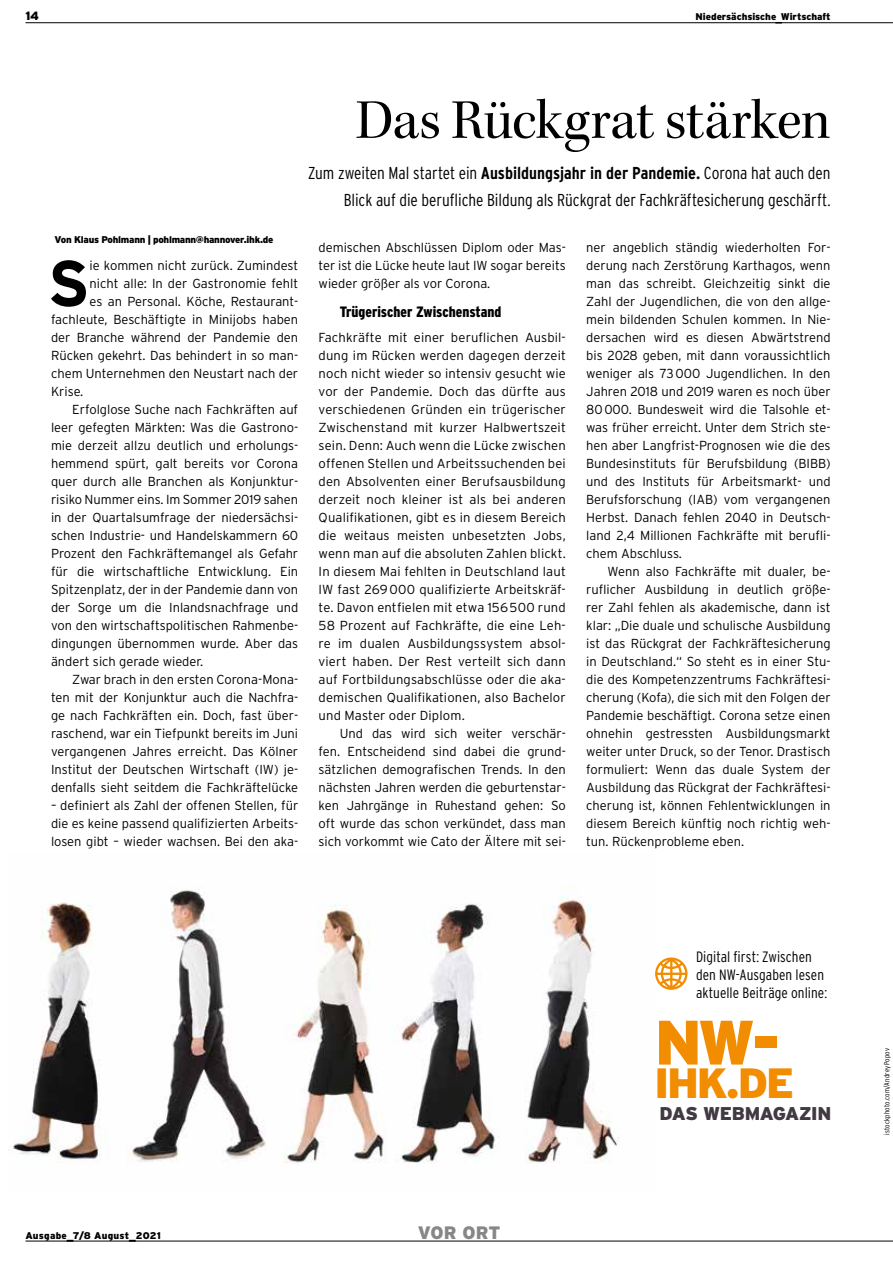
<style>
.page{position:relative;width:893px;height:1263px;background:#fff}
.page>*{position:absolute;margin:0;border:0;box-sizing:border-box;transform-origin:0 0}
.t1{font:700 64.5px "Interstate";color:#000}
.t2{font:900 62.55px "Interstate";color:#f28c00}
.t3{font:57px "Kepler Std Subh";letter-spacing:-.01em;color:#000}
.t4{font:900 42.3px "Interstate";color:#f28c00}
.t5{font:900 18.45px "Interstate";letter-spacing:-.03em;color:#423a43}
.t6{font:900 18px "Interstate";letter-spacing:-.005em;color:#878787}
.t7{font:300 condensed 17.25px/27px "Interstate";letter-spacing:-.005em;color:#000;text-align:right}
.t8{font:300 condensed 15px/18px "Interstate";letter-spacing:.005em;color:#000}
.t9{font:900 condensed 15px "Interstate";color:#000}
.t10{font:300 13.05px/18px "Interstate";color:#000;text-align:justify}
.t11{font:900 12px "Interstate";color:#000}
.t12{font:900 9.75px "Interstate";letter-spacing:-.01em;color:#000}
.t13{font:900 9.75px "Interstate";letter-spacing:.02em;color:#000}
.t14{font:300 condensed 7.5px "Interstate";letter-spacing:.025em;color:#000}
.s1{font-weight:700}
.s2{font-size:13.5px}
</style>
<div class="page">
<img style="left:13px;top:889px;width:606px;height:274px">
<svg style="left:655px;top:957px;width:32px;height:33px"></svg>
<hr style="left:26px;top:1241px;width:867px;height:1px;background:#000">
<hr style="left:26px;top:22px;width:867px;height:1px;background:#000">
<p class="t11" style="left:26px;top:9px;width:15px">14</p>
<p class="t12" style="left:695px;top:11px;width:137px">Niedersächsische Wirtschaft</p>
<p class="t12" style="left:55px;top:233px;width:220px">Von Klaus Pohlmann | pohlmann@hannover.ihk.de</p>
<h1 class="t1" style="left:47px;top:244px;width:44px">S</h1>
<p class="t10" style="left:90px;top:256px;width:210px">ie kommen nicht zurück. Zumindest</p>
<p class="t10" style="left:90px;top:274px;width:210px">nicht alle: In der Gastronomie fehlt</p>
<p class="t10" style="left:90px;top:292px;width:210px">es an Personal. Köche, Restaurant-</p>
<p class="t10" style="left:51px;top:310px;width:249px">fachleute, Beschäftigte in Minijobs haben</p>
<p class="t10" style="left:51px;top:328px;width:249px">der Branche während der Pandemie den</p>
<p class="t10" style="left:51px;top:346px;width:249px">Rücken gekehrt. Das behindert in so man-</p>
<p class="t10" style="left:51px;top:364px;width:249px">chem Unternehmen den Neustart nach der</p>
<p class="t10" style="left:51px;top:382px;width:34px">Krise.</p>
<p class="t10" style="left:72px;top:400px;width:227px">Erfolglose Suche nach Fachkräften auf</p>
<p class="t10" style="left:51px;top:418px;width:249px">leer gefegten Märkten: Was die Gastrono-</p>
<p class="t10" style="left:51px;top:436px;width:249px">mie derzeit allzu deutlich und erholungs-</p>
<p class="t10" style="left:51px;top:454px;width:249px">hemmend spürt, galt bereits vor Corona</p>
<p class="t10" style="left:51px;top:472px;width:249px">quer durch alle Branchen als Konjunktur-</p>
<p class="t10" style="left:51px;top:490px;width:249px">risiko Nummer eins. Im Sommer 2019 sahen</p>
<p class="t10" style="left:51px;top:508px;width:249px">in der Quartalsumfrage der niedersächsi-</p>
<p class="t10" style="left:51px;top:526px;width:249px">schen Industrie- und Handelskammern 60</p>
<p class="t10" style="left:51px;top:544px;width:249px">Prozent den Fachkräftemangel als Gefahr</p>
<p class="t10" style="left:51px;top:562px;width:249px">für die wirtschaftliche Entwicklung. Ein</p>
<p class="t10" style="left:51px;top:580px;width:249px">Spitzenplatz, der in der Pandemie dann von</p>
<p class="t10" style="left:51px;top:598px;width:249px">der Sorge um die Inlandsnachfrage und</p>
<p class="t10" style="left:51px;top:616px;width:249px">von den wirtschaftspolitischen Rahmenbe-</p>
<p class="t10" style="left:51px;top:634px;width:249px">dingungen übernommen wurde. Aber das</p>
<p class="t10" style="left:51px;top:652px;width:154px">ändert sich gerade wieder.</p>
<p class="t10" style="left:72px;top:670px;width:227px">Zwar brach in den ersten Corona-Mona-</p>
<p class="t10" style="left:51px;top:688px;width:249px">ten mit der Konjunktur auch die Nachfra-</p>
<p class="t10" style="left:51px;top:706px;width:249px">ge nach Fachkräften ein. Doch, fast über-</p>
<p class="t10" style="left:51px;top:724px;width:249px">raschend, war ein Tiefpunkt bereits im Juni</p>
<p class="t10" style="left:51px;top:742px;width:249px">vergangenen Jahres erreicht. Das Kölner</p>
<p class="t10" style="left:51px;top:760px;width:249px">Institut der Deutschen Wirtschaft (IW) je-</p>
<p class="t10" style="left:51px;top:778px;width:249px">denfalls sieht seitdem die Fachkräftelücke</p>
<p class="t10" style="left:51px;top:796px;width:249px">– definiert als Zahl der offenen Stellen, für die es keine passend qualifizierten Arbeits&shy;losen gibt – wieder wachsen. Bei den aka-</p>
<h3 class="t3" style="left:356px;top:88px;width:476px">Das Rückgrat stärken</h3>
<h3 class="t7" style="left:308px;top:160px;width:524px">Zum zweiten Mal startet ein <span class="s1">Ausbildungsjahr in der Pandemie.</span> Corona hat auch den<br>Blick auf die berufliche Bildung als Rückgrat der Fachkräftesicherung geschärft.</h3>
<p class="t10" style="left:319px;top:238px;width:249px">demischen Abschlüssen Diplom oder Mas&shy;ter ist die Lücke heute laut IW sogar bereits wieder größer als vor Corona.</p>
<p class="t9" style="left:340px;top:303px;width:163px">Trügerischer Zwischenstand</p>
<p class="t10" style="left:319px;top:328px;width:249px">Fachkräfte mit einer beruflichen Ausbil&shy;dung im Rücken werden dagegen derzeit noch nicht wieder so intensiv gesucht wie vor der Pandemie. Doch das dürfte aus verschiedenen Gründen ein trügerischer Zwischenstand mit kurzer Halbwertszeit sein. Denn: Auch wenn die Lücke zwischen offenen Stellen und Arbeitssuchenden bei den Absolventen einer Berufsausbildung derzeit noch kleiner ist als bei anderen Qualifikationen, gibt es in diesem Bereich die weitaus meisten unbesetzten Jobs, wenn man auf die absoluten Zahlen blickt.<br>In diesem Mai fehlten in Deutschland laut IW fast 269000 qualifizierte Arbeitskräf&shy;te. Davon entfielen mit etwa 156500 rund 58 Prozent auf Fachkräfte, die eine Leh&shy;re im dualen Ausbildungssystem absol&shy;viert haben. Der Rest verteilt sich dann auf Fortbildungsabschlüsse oder die aka&shy;demischen Qualifikationen, also Bachelor und Master oder Diplom.</p>
<p class="t10" style="left:319px;top:724px;width:249px;text-indent:21px">Und das wird sich weiter verschär&shy;fen. Entscheidend sind dabei die grund&shy;sätzlichen demografischen Trends. In den nächsten Jahren werden die geburtenstar&shy;ken Jahrgänge in Ruhestand gehen: So oft wurde das schon verkündet, dass man sich vorkommt wie Cato der Ältere mit sei-</p>
<p class="t10" style="left:586px;top:238px;width:246px">ner angeblich ständig wiederholten For&shy;derung nach Zerstörung Karthagos, wenn man das schreibt. Gleichzeitig sinkt die Zahl der Jugendlichen, die von den allge&shy;mein bildenden Schulen kommen. In Nie&shy;dersachen wird es diesen Abwärtstrend bis 2028 geben, mit dann voraussichtlich weniger als 73000 Jugendlichen. In den Jahren 2018 und 2019 waren es noch über 80000. Bundesweit wird die Talsohle et&shy;was früher erreicht. Unter dem Strich ste&shy;hen aber Langfrist-Prognosen wie die des Bundesinstituts für Berufsbildung (BIBB) und des Instituts für Arbeitsmarkt- und Berufsforschung (IAB) vom vergangenen Herbst. Danach fehlen 2040 in Deutsch&shy;land 2,4 Millionen Fachkräfte mit berufli&shy;chem Abschluss.</p>
<p class="t10" style="left:586px;top:562px;width:246px;text-indent:21px">Wenn also Fachkräfte mit dualer, be&shy;ruflicher Ausbildung in deutlich größe&shy;rer Zahl fehlen als akademische, dann ist klar: „Die duale und schulische Ausbildung ist das Rückgrat der Fachkräftesicherung in Deutschland.“ So steht es in einer Stu&shy;die des Kompetenzzentrums Fachkräftesi&shy;cherung (Kofa), die sich mit den Folgen der Pandemie beschäftigt. Corona setze einen ohnehin gestressten Ausbildungsmarkt weiter unter Druck, so der Tenor. Drastisch formuliert: Wenn das duale System der Ausbildung das Rückgrat der Fachkräftesi&shy;cherung ist, können Fehlentwicklungen in diesem Bereich künftig noch richtig weh&shy;tun. Rückenprobleme eben.</p>
<p class="t8" style="left:696px;top:947px;width:133px">Digital first: Zwischen den NW-Ausgaben lesen aktuelle Beiträge online:</p>
<h2 class="t2" style="left:655px;top:1004px;width:128px">NW-</h2>
<h3 class="t4" style="left:655px;top:1057px;width:141px">IHK.DE</h3>
<h3 class="t5" style="left:659px;top:1102px;width:173px">DAS WEBMAGAZIN</h3>
<p class="t13" style="left:26px;top:1230px;width:137px">Ausgabe<span class="s2">_</span>7/8 August<span class="s2">_</span>2021</p>
<h3 class="t6" style="left:418px;top:1221px;width:84px">VOR ORT</h3>
<p class="t14" style="left:882px;top:1135px;width:88px;rotate:-90deg">istockphoto.com/AndreyPopov</p>
</div>
